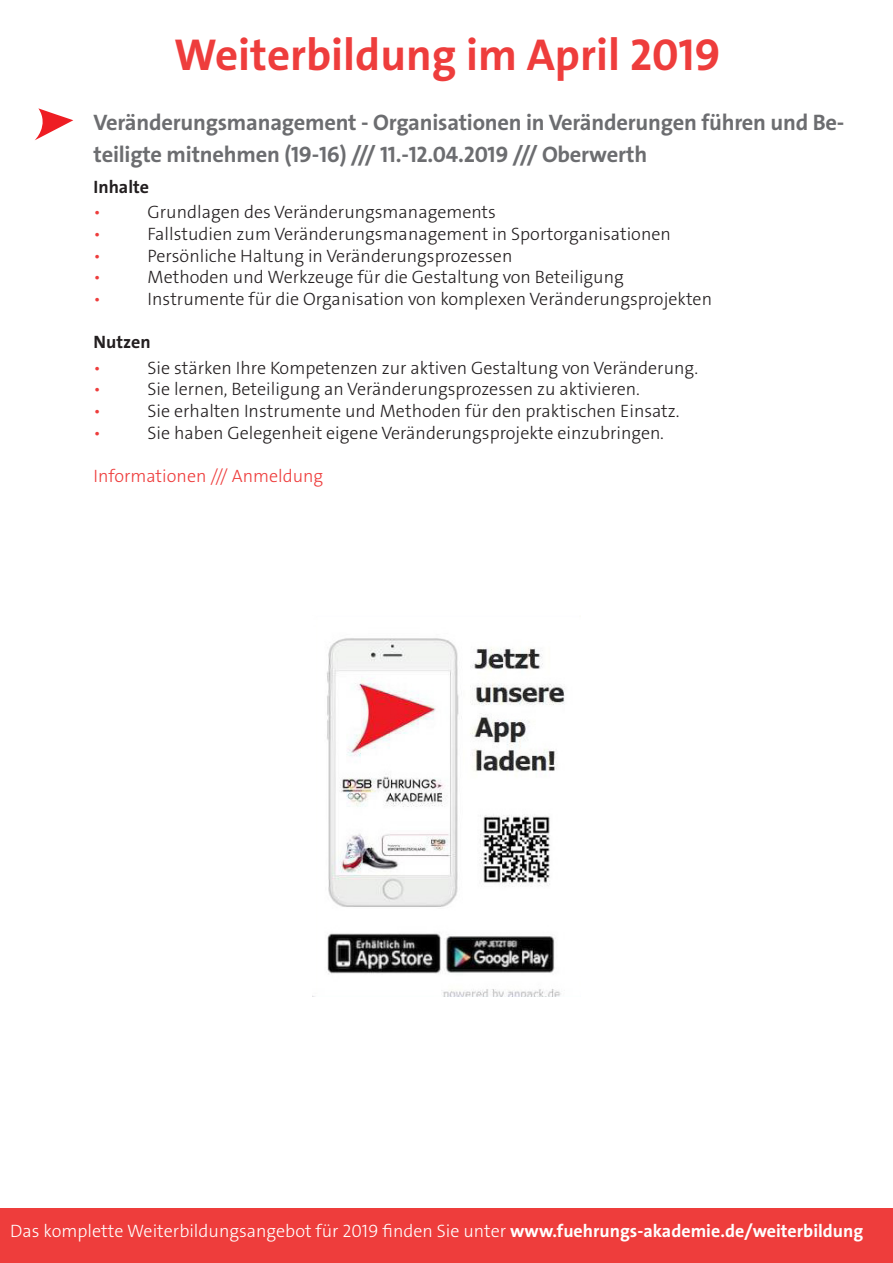
<style>
.page{position:relative;width:893px;height:1263px;background:#fff}
.page>*{position:absolute;margin:0;border:0;box-sizing:border-box;transform-origin:0 0}
.t1{font:45px "The Sans LP7 Bld";color:#ee3d3c}
.t2{font:22.5px/32.4px "The Sans LP7 Bld";letter-spacing:-.01em;color:#6c6d70}
.t3{font:18px "The Sans LP3 Lig";color:#231f20}
.t4{font:18px "The Sans LP3 Lig";color:#fff}
.t5{font:18px "The Sans LP3 Lig";color:#ee3d3c}
.rote_Aufzählungspunk{font:18px "The Sans LP7 Bld";color:#231f20}
.s1{font-family:"The Sans LP7 Bld"}
</style>
<div class="page">
<svg style="left:35px;top:108px;width:38px;height:32px"></svg>
<div style="left:0;top:1209px;width:893px;height:54px;background:#ee3d3c"></div>
<img style="left:327px;top:638px;width:238px;height:358px">
<p class="t1" style="left:174px;top:26px;width:548px">Weiterbildung im April 2019</p>
<p class="t2" style="left:94px;top:106px;width:752px">Veränderungsmanagement - Organisationen in Veränderungen führen und Be&shy;teiligte mitnehmen (19-16) /// 11.-12.04.2019 /// Oberwerth</p>
<p class="rote_Aufzählungspunk" style="left:94px;top:175px;width:57px">Inhalte</p>
<p class="t5" style="left:94px;top:201px;width:9px">•</p>
<p class="t3" style="left:148px;top:201px;width:350px">Grundlagen des Veränderungsmanagements</p>
<p class="t5" style="left:94px;top:222px;width:9px">•</p>
<p class="t3" style="left:148px;top:222px;width:525px">Fallstudien zum Veränderungsmanagement in Sportorganisationen</p>
<p class="t5" style="left:94px;top:244px;width:9px">•</p>
<p class="t3" style="left:148px;top:244px;width:366px">Persönliche Haltung in Veränderungsprozessen</p>
<p class="t5" style="left:94px;top:266px;width:9px">•</p>
<p class="t3" style="left:148px;top:266px;width:478px">Methoden und Werkzeuge für die Gestaltung von Beteiligung</p>
<p class="t5" style="left:94px;top:287px;width:9px">•</p>
<p class="t3" style="left:148px;top:287px;width:566px">Instrumente für die Organisation von komplexen Veränderungsprojekten</p>
<p class="rote_Aufzählungspunk" style="left:94px;top:330px;width:59px">Nutzen</p>
<p class="t5" style="left:94px;top:356px;width:9px">•</p>
<p class="t3" style="left:148px;top:356px;width:552px">Sie stärken Ihre Kompetenzen zur aktiven Gestaltung von Veränderung.</p>
<p class="t5" style="left:94px;top:378px;width:9px">•</p>
<p class="t3" style="left:148px;top:378px;width:494px">Sie lernen, Beteiligung an Veränderungsprozessen zu aktivieren.</p>
<p class="t5" style="left:94px;top:399px;width:9px">•</p>
<p class="t3" style="left:148px;top:399px;width:534px">Sie erhalten Instrumente und Methoden für den praktischen Einsatz.</p>
<p class="t5" style="left:94px;top:421px;width:9px">•</p>
<p class="t3" style="left:148px;top:421px;width:518px">Sie haben Gelegenheit eigene Veränderungsprojekte einzubringen.</p>
<p class="t5" style="left:94px;top:464px;width:231px">Informationen /// Anmeldung</p>
<p class="t4" style="left:10px;top:1219px;width:854px">Das komplette Weiterbildungsangebot für 2019 finden Sie unter <span class="s1">www.fuehrungs-akademie.de/weiterbildung</span></p>
</div>
